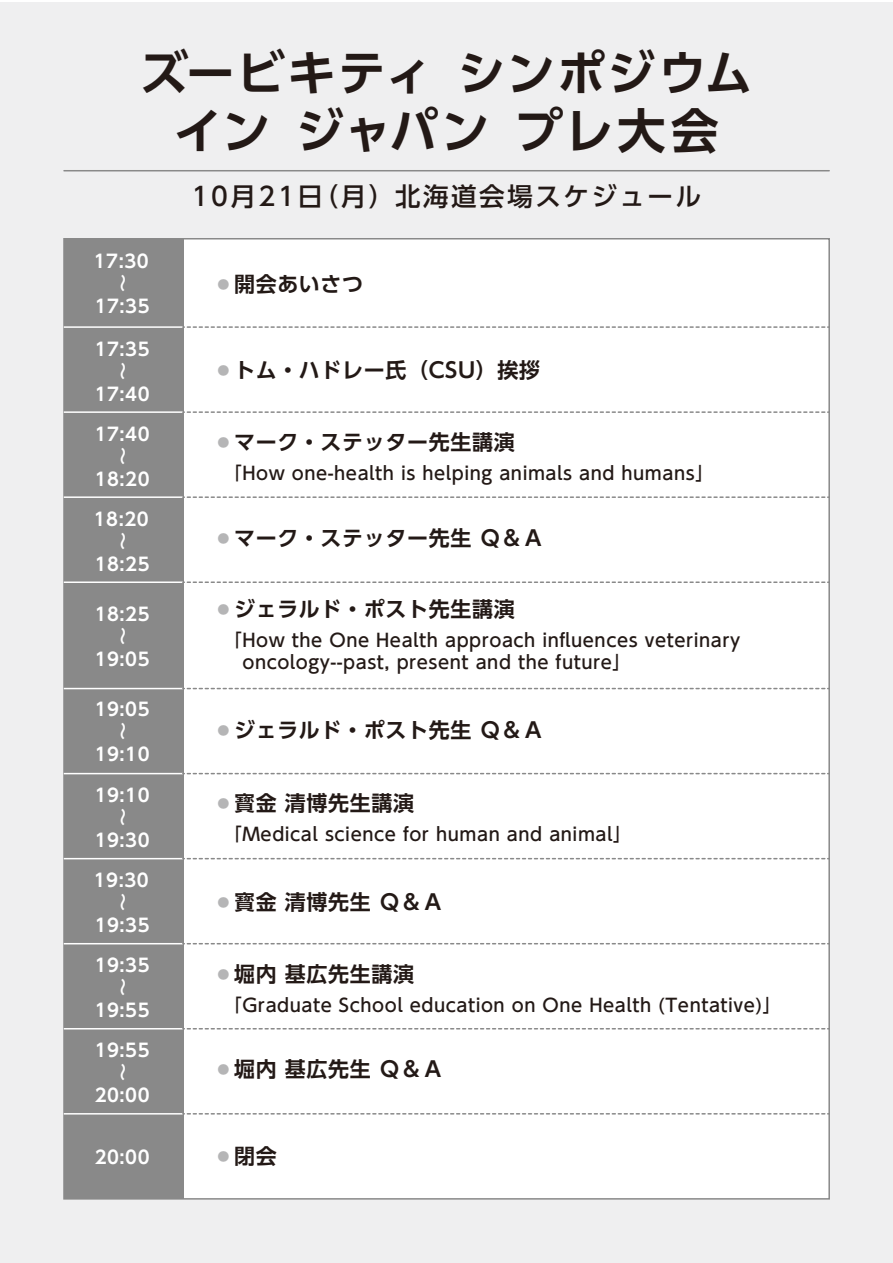
<style>
.page{position:relative;width:893px;height:1263px;background:#fff}
.page>*{position:absolute;margin:0;border:0;box-sizing:border-box;transform-origin:0 0}
.t1{font:700 48px/58.5px "UD Shin Go Pro De";letter-spacing:.05em;color:#231916;text-align:center}
.t2{font:500 25.5px "UD Shin Go Pro";letter-spacing:.1em;color:#231916}
.t3{font:700 21px "UD Shin Go Pro De";letter-spacing:.03em;color:#231916}
.t4{font:500 18px/22.5px "UD Shin Go Pro";letter-spacing:.03em;color:#231916}
.t5{font:700 18px "UD Shin Go Pro De";letter-spacing:.03em;color:#fff}
.s1{font-size:12px;color:#b5b5b6}
</style>
<div class="page">
<div style="left:0;top:3px;width:893px;height:1260px;background:#efeff0"></div>
<div style="left:63px;top:238px;width:767px;height:961px;background:#fff;border:2px solid #898989"></div>
<div style="left:64px;top:239px;width:119px;height:960px;background:#898989"></div>
<hr style="left:64px;top:326px;width:119px;height:2px;background:#fff">
<hr style="left:64px;top:411px;width:119px;height:2px;background:#fff">
<hr style="left:64px;top:496px;width:119px;height:2px;background:#fff">
<hr style="left:64px;top:581px;width:119px;height:2px;background:#fff">
<hr style="left:64px;top:688px;width:119px;height:1px;background:#fff">
<hr style="left:64px;top:773px;width:119px;height:1px;background:#fff">
<hr style="left:64px;top:858px;width:119px;height:1px;background:#fff">
<hr style="left:64px;top:943px;width:119px;height:1px;background:#fff">
<hr style="left:64px;top:1028px;width:119px;height:1px;background:#fff">
<hr style="left:64px;top:1113px;width:119px;height:1px;background:#fff">
<svg style="left:183px;top:326px;width:646px;height:2px"></svg>
<svg style="left:183px;top:411px;width:646px;height:2px"></svg>
<svg style="left:183px;top:496px;width:646px;height:2px"></svg>
<svg style="left:183px;top:581px;width:646px;height:2px"></svg>
<svg style="left:183px;top:688px;width:646px;height:1px"></svg>
<svg style="left:183px;top:773px;width:646px;height:1px"></svg>
<svg style="left:183px;top:858px;width:646px;height:1px"></svg>
<svg style="left:183px;top:943px;width:646px;height:1px"></svg>
<svg style="left:183px;top:1028px;width:646px;height:1px"></svg>
<svg style="left:183px;top:1113px;width:646px;height:1px"></svg>
<hr style="left:64px;top:170px;width:765px;height:1px;background:#898989">
<h1 class="t1" style="left:140px;top:42px;width:614px">ズービキティ シンポジウムイン ジャパン プレ大会</h1>
<h2 class="t2" style="left:192px;top:176px;width:511px">10月21日（月）北海道会場スケジュール</h2>
<p class="t5" style="left:94px;top:246px;width:56px">17:30</p>
<p class="t5" style="left:108px;top:292px;width:19px;rotate:-90deg">～</p>
<p class="t5" style="left:95px;top:291px;width:56px">17:35</p>
<p class="t5" style="left:95px;top:334px;width:56px">17:35</p>
<p class="t5" style="left:108px;top:380px;width:19px;rotate:-90deg">～</p>
<p class="t5" style="left:95px;top:379px;width:56px">17:40</p>
<p class="t5" style="left:95px;top:419px;width:56px">17:40</p>
<p class="t5" style="left:108px;top:465px;width:19px;rotate:-90deg">～</p>
<p class="t5" style="left:95px;top:464px;width:56px">18:20</p>
<p class="t5" style="left:94px;top:504px;width:56px">18:20</p>
<p class="t5" style="left:108px;top:550px;width:19px;rotate:-90deg">～</p>
<p class="t5" style="left:95px;top:549px;width:56px">18:25</p>
<p class="t5" style="left:95px;top:600px;width:56px">18:25</p>
<p class="t5" style="left:108px;top:645px;width:19px;rotate:-90deg">～</p>
<p class="t5" style="left:95px;top:645px;width:56px">19:05</p>
<p class="t5" style="left:95px;top:695px;width:56px">19:05</p>
<p class="t5" style="left:108px;top:740px;width:19px;rotate:-90deg">～</p>
<p class="t5" style="left:95px;top:740px;width:56px">19:10</p>
<p class="t5" style="left:95px;top:780px;width:56px">19:10</p>
<p class="t5" style="left:108px;top:826px;width:19px;rotate:-90deg">～</p>
<p class="t5" style="left:95px;top:825px;width:56px">19:30</p>
<p class="t5" style="left:94px;top:866px;width:56px">19:30</p>
<p class="t5" style="left:108px;top:911px;width:19px;rotate:-90deg">～</p>
<p class="t5" style="left:95px;top:911px;width:56px">19:35</p>
<p class="t5" style="left:95px;top:951px;width:56px">19:35</p>
<p class="t5" style="left:108px;top:996px;width:19px;rotate:-90deg">～</p>
<p class="t5" style="left:95px;top:996px;width:56px">19:55</p>
<p class="t5" style="left:95px;top:1036px;width:56px">19:55</p>
<p class="t5" style="left:108px;top:1081px;width:20px;rotate:-90deg">～</p>
<p class="t5" style="left:95px;top:1081px;width:56px">20:00</p>
<p class="t5" style="left:95px;top:1142px;width:56px">20:00</p>
<p class="t3" style="left:217px;top:267px;width:147px"><span class="s1">●</span> 開会あいさつ</p>
<p class="t3" style="left:217px;top:352px;width:324px"><span class="s1">●</span> トム・ハドレー氏（CSU）挨拶</p>
<p class="t3" style="left:217px;top:424px;width:299px"><span class="s1">●</span> マーク・ステッター先生講演</p>
<p class="t4" style="left:224px;top:461px;width:491px">「How one-health is helping animals and humans」</p>
<p class="t3" style="left:217px;top:520px;width:328px"><span class="s1">●</span> マーク・ステッター先生Ｑ＆Ａ</p>
<p class="t3" style="left:217px;top:592px;width:299px"><span class="s1">●</span> ジェラルド・ポスト先生講演</p>
<p class="t4" style="left:242px;top:628px;width:499px;text-indent:-19px">「How the One Health approach influences veterinary oncology--past, present and the future」</p>
<p class="t3" style="left:217px;top:713px;width:328px"><span class="s1">●</span> ジェラルド・ポスト先生Ｑ＆Ａ</p>
<p class="t3" style="left:217px;top:786px;width:198px"><span class="s1">●</span> 寳金清博先生講演</p>
<p class="t4" style="left:224px;top:823px;width:409px">「Medical science for human and animal」</p>
<p class="t3" style="left:217px;top:885px;width:228px"><span class="s1">●</span> 寳金清博先生Ｑ＆Ａ</p>
<p class="t3" style="left:217px;top:956px;width:198px"><span class="s1">●</span> 堀内基広先生講演</p>
<p class="t4" style="left:224px;top:993px;width:558px">「Graduate School education on One Health (Tentative)」</p>
<p class="t3" style="left:217px;top:1052px;width:228px"><span class="s1">●</span> 堀内基広先生Ｑ＆Ａ</p>
<p class="t3" style="left:217px;top:1139px;width:61px"><span class="s1">●</span> 閉会</p>
</div>
